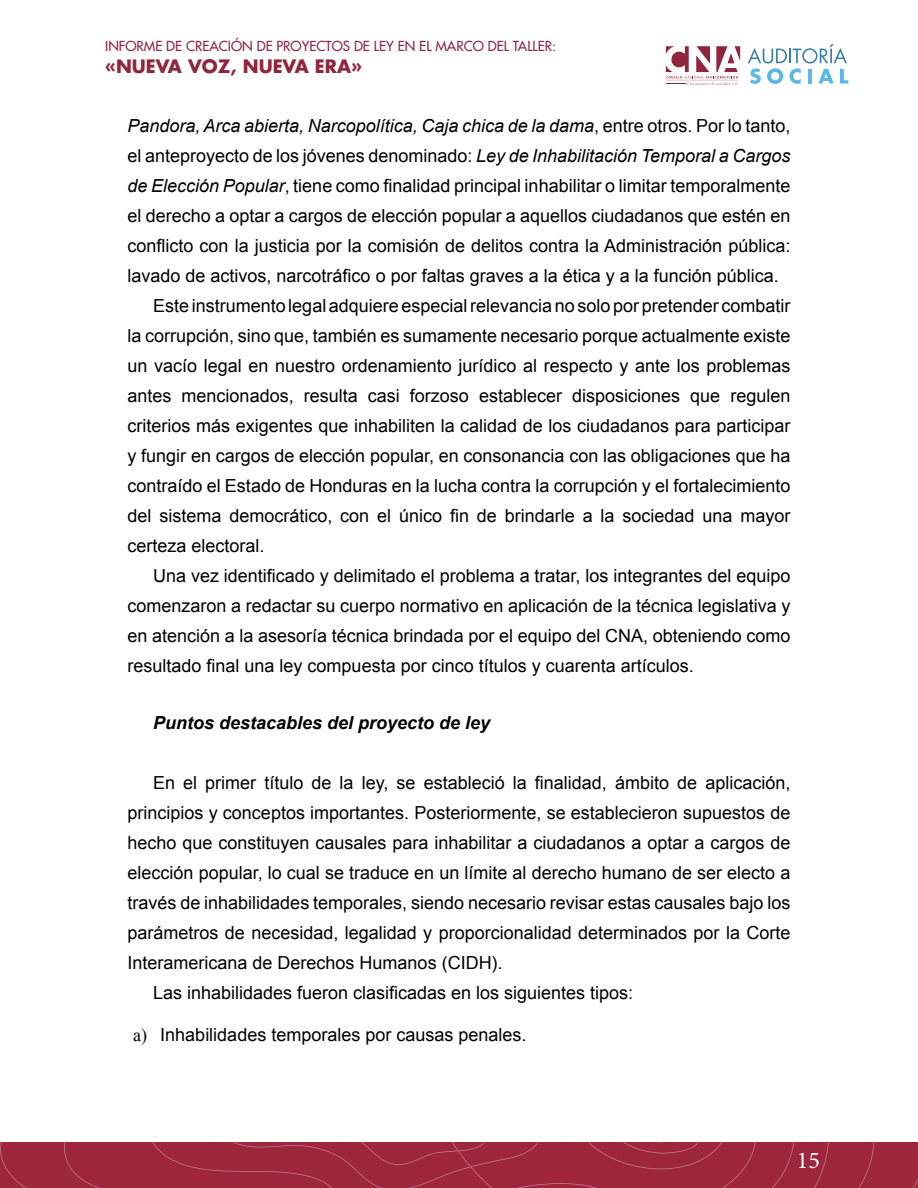
<style>
.page{position:relative;width:918px;height:1188px;background:#fff}
.page>*{position:absolute;margin:0;border:0;box-sizing:border-box;transform-origin:0 0}
.t1{font:24px "Minion Pro";color:#fff}
.t2{font:18px "Arial";color:#000}
.t3{font:italic 18px "Arial";color:#000}
.t4{font:italic 700 18px "Arial";color:#000}
.t5{font:700 18px "Futura Std";color:#91243e}
.t6{font:500 13.5px "Futura Std";color:#91243e}
.s1{font-style:normal}
.s2{font-style:italic}
.s3{font-family:"Times New Roman"}
</style>
<div class="page">
<div style="left:0;top:1142px;width:918px;height:46px;background:#9e263d"></div>
<svg style="left:666px;top:46px;width:74px;height:39px"></svg>
<svg style="left:748px;top:44px;width:100px;height:40px"></svg>
<p class="t6" style="left:105px;top:38px;width:452px">INFORME DE CREACIÓN DE PROYECTOS DE LEY EN EL MARCO DEL TALLER:</p>
<p class="t5" style="left:105px;top:54px;width:258px">«NUEVA VOZ, NUEVA ERA»</p>
<p class="t3" style="left:128px;top:114px;width:664px">Pandora, Arca abierta, Narcopolítica, Caja chica de la dama<span class="s1">, entre otros. Por lo tanto,</span></p>
<p class="t2" style="left:128px;top:144px;width:664px">el anteproyecto de los jóvenes denominado: <span class="s2">Ley de Inhabilitación Temporal a Cargos</span></p>
<p class="t2" style="left:128px;top:174px;width:664px"><span class="s2">de Elección Popular</span>, tiene como finalidad principal inhabilitar o limitar temporalmente</p>
<p class="t2" style="left:128px;top:204px;width:664px">el derecho a optar a cargos de elección popular a aquellos ciudadanos que estén en</p>
<p class="t2" style="left:128px;top:234px;width:664px">conflicto con la justicia por la comisión de delitos contra la Administración pública:</p>
<p class="t2" style="left:128px;top:264px;width:653px">lavado de activos, narcotráfico o por faltas graves a la ética y a la función pública.</p>
<p class="t2" style="left:153px;top:294px;width:639px">Este instrumento legal adquiere especial relevancia no solo por pretender combatir</p>
<p class="t2" style="left:128px;top:324px;width:664px">la corrupción, sino que, también es sumamente necesario porque actualmente existe</p>
<p class="t2" style="left:128px;top:354px;width:664px">un vacío legal en nuestro ordenamiento jurídico al respecto y ante los problemas</p>
<p class="t2" style="left:128px;top:384px;width:664px">antes mencionados, resulta casi forzoso establecer disposiciones que regulen</p>
<p class="t2" style="left:128px;top:414px;width:664px">criterios más exigentes que inhabiliten la calidad de los ciudadanos para participar</p>
<p class="t2" style="left:128px;top:444px;width:664px">y fungir en cargos de elección popular, en consonancia con las obligaciones que ha</p>
<p class="t2" style="left:128px;top:474px;width:664px">contraído el Estado de Honduras en la lucha contra la corrupción y el fortalecimiento</p>
<p class="t2" style="left:128px;top:504px;width:664px">del sistema democrático, con el único fin de brindarle a la sociedad una mayor</p>
<p class="t2" style="left:128px;top:534px;width:139px">certeza electoral.</p>
<p class="t2" style="left:153px;top:564px;width:639px">Una vez identificado y delimitado el problema a tratar, los integrantes del equipo</p>
<p class="t2" style="left:128px;top:594px;width:664px">comenzaron a redactar su cuerpo normativo en aplicación de la técnica legislativa y</p>
<p class="t2" style="left:128px;top:624px;width:664px">en atención a la asesoría técnica brindada por el equipo del CNA, obteniendo como</p>
<p class="t2" style="left:128px;top:654px;width:568px">resultado final una ley compuesta por cinco títulos y cuarenta artículos.</p>
<p class="t4" style="left:153px;top:711px;width:339px">Puntos destacables del proyecto de ley</p>
<p class="t2" style="left:153px;top:771px;width:639px">En el primer título de la ley, se estableció la finalidad, ámbito de aplicación,</p>
<p class="t2" style="left:128px;top:801px;width:664px">principios y conceptos importantes. Posteriormente, se establecieron supuestos de</p>
<p class="t2" style="left:128px;top:831px;width:664px">hecho que constituyen causales para inhabilitar a ciudadanos a optar a cargos de</p>
<p class="t2" style="left:128px;top:861px;width:664px">elección popular, lo cual se traduce en un límite al derecho humano de ser electo a</p>
<p class="t2" style="left:128px;top:891px;width:664px">través de inhabilidades temporales, siendo necesario revisar estas causales bajo los</p>
<p class="t2" style="left:128px;top:921px;width:664px">parámetros de necesidad, legalidad y proporcionalidad determinados por la Corte</p>
<p class="t2" style="left:128px;top:951px;width:377px">Interamericana de Derechos Humanos (CIDH).</p>
<p class="t2" style="left:153px;top:981px;width:482px">Las inhabilidades fueron clasificadas en los siguientes tipos:</p>
<p class="t2" style="left:133px;top:1023px;width:395px"><span class="s3">a)</span> Inhabilidades temporales por causas penales.</p>
<h1 class="t1" style="left:797px;top:1144px;width:25px">15</h1>
</div>
